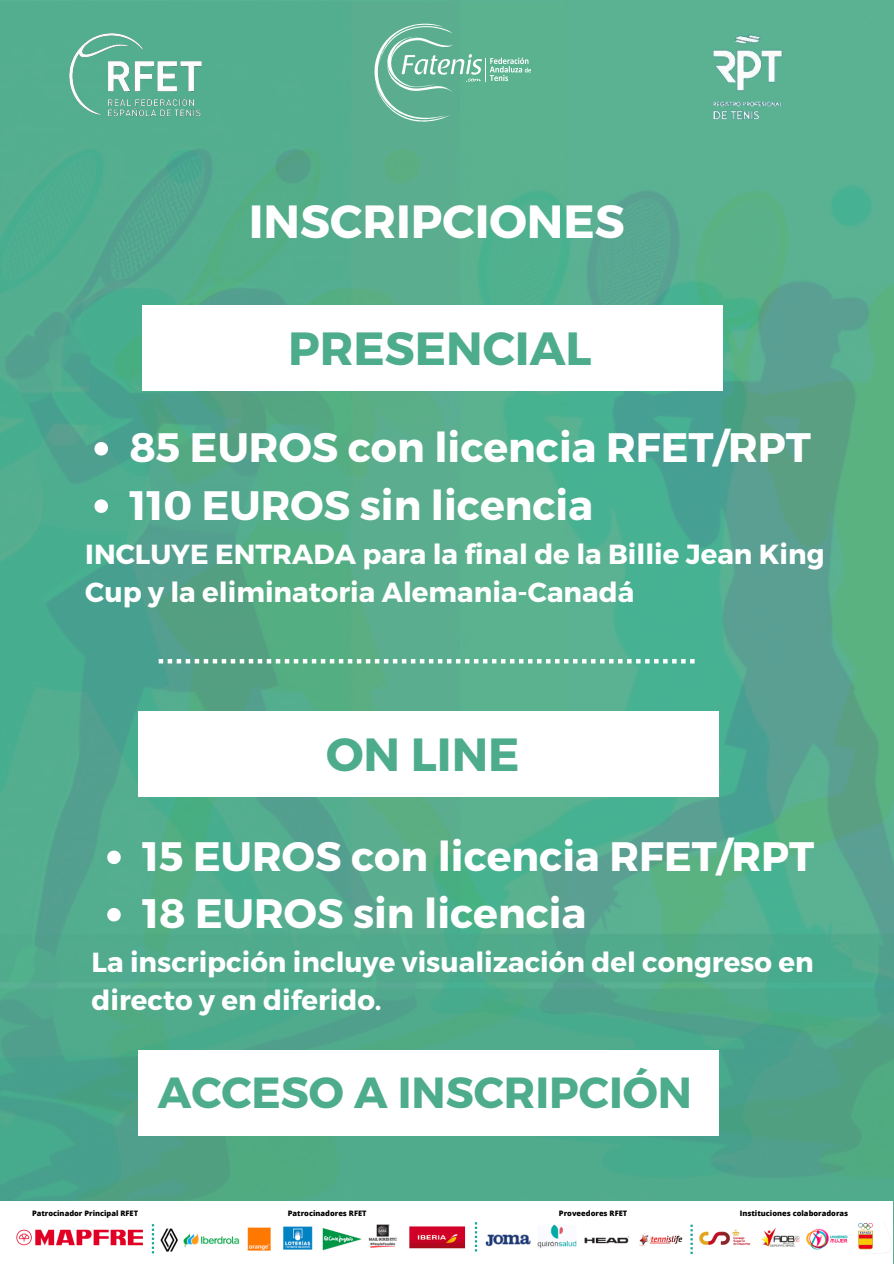
<style>
.page{position:relative;width:894px;height:1264px;background:#fff}
.page>*{position:absolute;margin:0;border:0;box-sizing:border-box;transform-origin:0 0}
.t1{font:700 46.5px "Montserrat";color:#4dac8b}
.t2{font:700 46.5px "Montserrat";color:#fff}
.t3{font:700 43.5px "Montserrat";color:#4dac8b}
.t4{font:700 41.1px "Montserrat";color:#fff}
.t5{font:700 27.6px/38.2px "Montserrat";color:#fff}
.t6{font:800 7.5px "Open Sans";color:#000}
</style>
<div class="page">
<img style="left:0;top:0;width:893px;height:1201px">
<div style="left:0;top:1200px;width:892px;height:63px;background:#fff"></div>
<img style="left:16px;top:1224px;width:136px;height:25px">
<img style="left:153px;top:1224px;width:25px;height:30px">
<img style="left:183px;top:1233px;width:57px;height:15px">
<img style="left:247px;top:1227px;width:24px;height:24px">
<img style="left:283px;top:1226px;width:30px;height:24px">
<img style="left:322px;top:1228px;width:40px;height:23px">
<img style="left:368px;top:1224px;width:30px;height:24px">
<img style="left:409px;top:1226px;width:57px;height:23px">
<img style="left:474px;top:1222px;width:57px;height:30px">
<img style="left:692px;top:1224px;width:59px;height:26px">
<img style="left:858px;top:1223px;width:32px;height:29px">
<img style="left:584px;top:1233px;width:99px;height:14px">
<img style="left:537px;top:1224px;width:40px;height:25px">
<img style="left:806px;top:1228px;width:42px;height:22px">
<img style="left:761px;top:1227px;width:39px;height:20px">
<svg style="left:152px;top:1224px;width:2px;height:29px"></svg>
<svg style="left:474px;top:1222px;width:3px;height:29px"></svg>
<svg style="left:690px;top:1224px;width:2px;height:29px"></svg>
<svg style="left:159px;top:659px;width:535px;height:4px"></svg>
<div style="left:142px;top:305px;width:580px;height:85px;background:#fff"></div>
<div style="left:138px;top:710px;width:581px;height:86px;background:#fff"></div>
<div style="left:138px;top:1049px;width:581px;height:86px;background:#fff"></div>
<svg style="left:94px;top:442px;width:14px;height:13px"></svg>
<svg style="left:94px;top:499px;width:14px;height:14px"></svg>
<svg style="left:107px;top:850px;width:14px;height:14px"></svg>
<svg style="left:107px;top:908px;width:14px;height:13px"></svg>
<img style="left:60px;top:21px;width:164px;height:100px">
<svg style="left:374px;top:24px;width:157px;height:98px;background:#6cb89b"></svg>
<img style="left:697px;top:12px;width:97px;height:132px">
<h1 class="t2" style="left:249px;top:191px;width:377px">INSCRIPCIONES</h1>
<h1 class="t1" style="left:288px;top:318px;width:305px">PRESENCIAL</h1>
<p class="t4" style="left:129px;top:421px;width:682px">85 EUROS con licencia RFET/RPT</p>
<p class="t4" style="left:129px;top:478px;width:465px">110 EUROS sin licencia</p>
<h3 class="t5" style="left:85px;top:533px;width:740px">INCLUYE ENTRADA para la final de la Billie Jean King<br>Cup y la eliminatoria Alemania-Canadá</h3>
<p class="t1" style="left:326px;top:724px;width:195px">ON LINE</p>
<p class="t4" style="left:142px;top:829px;width:673px">15 EUROS con licencia RFET/RPT</p>
<p class="t4" style="left:142px;top:886px;width:445px">18 EUROS sin licencia</p>
<p class="t5" style="left:91px;top:941px;width:723px">La inscripción incluye visualización del congreso en directo y en diferido.</p>
<p class="t3" style="left:158px;top:1064px;width:535px">ACCESO A INSCRIPCIÓN</p>
<p class="t6" style="left:32px;top:1207px;width:108px">Patrocinador Principal RFET</p>
<h3 class="t6" style="left:288px;top:1207px;width:80px">Patrocinadores RFET</h3>
<p class="t6" style="left:559px;top:1207px;width:70px">Proveedores RFET</p>
<h1 class="t6" style="left:739px;top:1207px;width:110px">Instituciones colaboradoras</h1>
</div>
